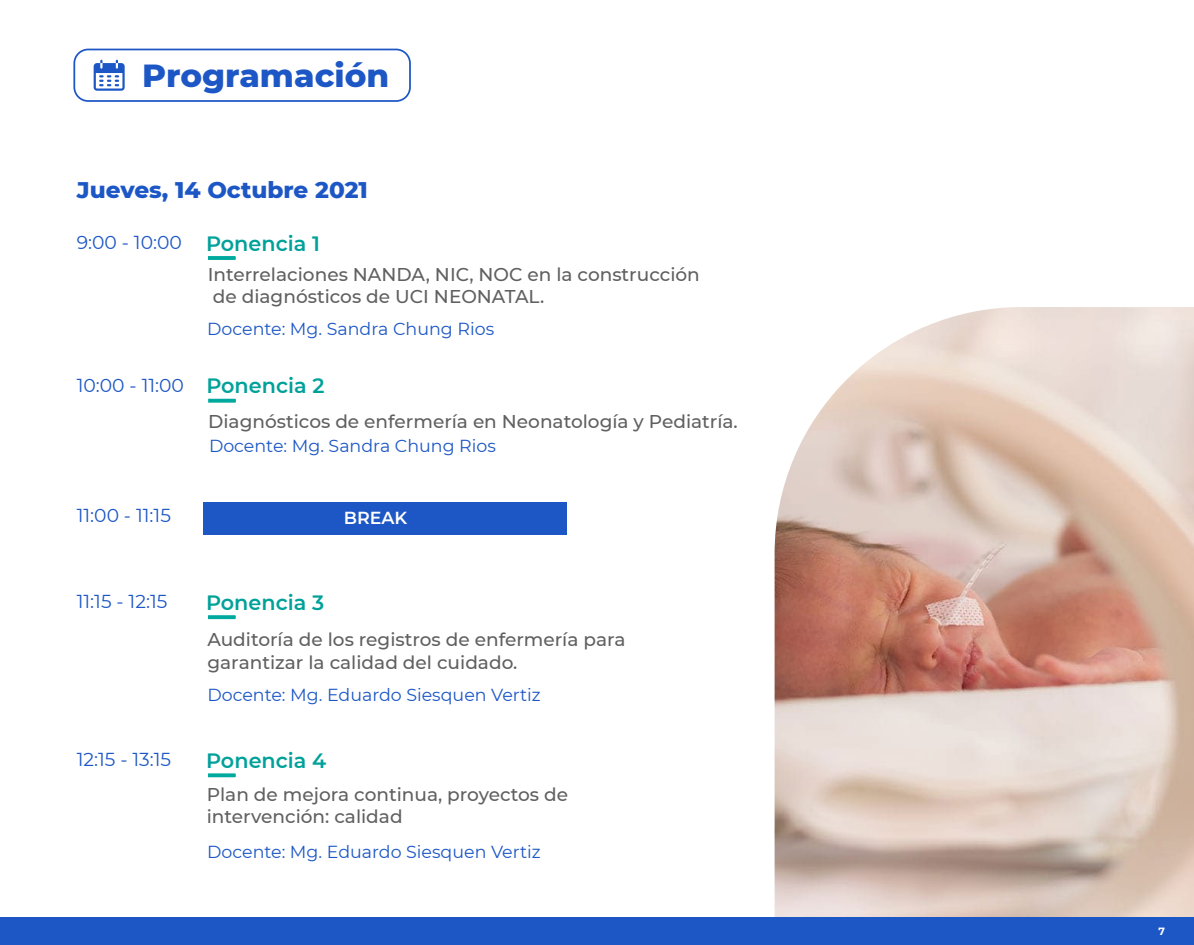
<style>
.page{position:relative;width:1194px;height:945px;background:#fff}
.page>*{position:absolute;margin:0;border:0;box-sizing:border-box;transform-origin:0 0}
.t1{font:800 32.64px "Montserrat";color:#1d57c5}
.t2{font:800 23.1px "Montserrat";color:#1d57c5}
.t3{font:600 20.74px "Montserrat";color:#00a19a}
.t4{font:18.72px "Montserrat";color:#1d57c5}
.t5{font:500 18.46px/22.1px "Montserrat";color:#606060}
.t6{font:17.41px "Montserrat";color:#1d57c5}
.t7{font:600 17.41px "Montserrat";color:#fff}
.t8{font:700 10.5px "Montserrat";color:#fff}
</style>
<div class="page">
<svg style="left:94px;top:60px;width:31px;height:31px"></svg>
<div style="left:73px;top:49px;width:338px;height:53px;border:2px solid #1d57c5;border-radius:14px"></div>
<img style="left:774px;top:307px;width:419px;height:611px">
<div style="left:0;top:918px;width:1193px;height:27px;background:#1d57c5"></div>
<svg style="left:208px;top:256px;width:28px;height:4px"></svg>
<svg style="left:208px;top:399px;width:28px;height:4px"></svg>
<svg style="left:208px;top:615px;width:28px;height:4px"></svg>
<svg style="left:208px;top:773px;width:28px;height:4px"></svg>
<div style="left:203px;top:502px;width:363px;height:32px;background:#1d57c5"></div>
<h1 class="t1" style="left:142px;top:52px;width:248px">Programación</h1>
<p class="t2" style="left:77px;top:173px;width:292px">Jueves, 14 Octubre 2021</p>
<p class="t4" style="left:77px;top:229px;width:107px">9:00 - 10:00</p>
<p class="t3" style="left:206px;top:229px;width:115px">Ponencia 1</p>
<p class="t5" style="left:208px;top:263px;width:493px">Interrelaciones NANDA, NIC, NOC en la construcción de diagnósticos de UCI NEONATAL.</p>
<p class="t4" style="left:77px;top:372px;width:109px">10:00 - 11:00</p>
<p class="t6" style="left:207px;top:317px;width:288px">Docente: Mg. Sandra Chung Rios</p>
<p class="t3" style="left:206px;top:371px;width:120px">Ponencia 2</p>
<p class="t5" style="left:208px;top:410px;width:531px">Diagnósticos de enfermería en Neonatología y Pediatría.</p>
<p class="t6" style="left:209px;top:434px;width:288px">Docente: Mg. Sandra Chung Rios</p>
<p class="t4" style="left:77px;top:502px;width:96px">11:00 - 11:15</p>
<p class="t7" style="left:344px;top:505px;width:65px">BREAK</p>
<p class="t4" style="left:77px;top:589px;width:92px">11:15 - 12:15</p>
<p class="t4" style="left:77px;top:747px;width:96px">12:15 - 13:15</p>
<p class="t3" style="left:206px;top:588px;width:120px">Ponencia 3</p>
<p class="t5" style="left:207px;top:628px;width:419px">Auditoría de los registros de enfermería para garantizar la calidad del cuidado.</p>
<p class="t6" style="left:207px;top:683px;width:335px">Docente: Mg. Eduardo Siesquen Vertiz</p>
<p class="t3" style="left:206px;top:746px;width:122px">Ponencia 4</p>
<p class="t5" style="left:207px;top:782px;width:363px">Plan de mejora continua, proyectos de intervención: calidad</p>
<p class="t6" style="left:207px;top:840px;width:335px">Docente: Mg. Eduardo Siesquen Vertiz</p>
<p class="t8" style="left:1158px;top:924px;width:8px">7</p>
</div>
